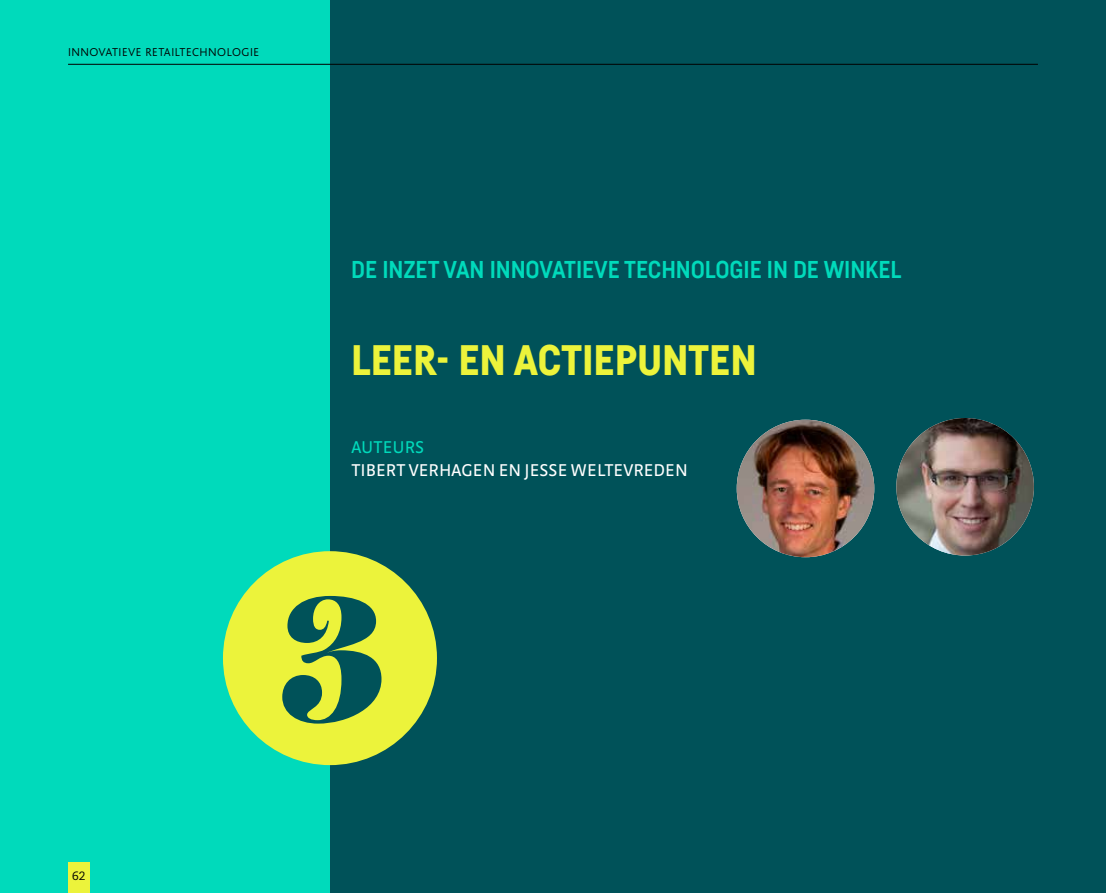
<style>
.page{position:relative;width:1106px;height:893px;background:#fff}
.page>*{position:absolute;margin:0;border:0;box-sizing:border-box;transform-origin:0 0}
.t1{font:900 180px "Harriet Display";color:#005259}
.t2{font:900 42px "Fabrikat";letter-spacing:-.005em;color:#ecf33b}
.t3{font:700 24px "Fabrikat";letter-spacing:-.005em;color:#00dabb}
.t4{font:18px "Strada Pro";letter-spacing:.005em;color:#fff}
.t5{font:18px "Strada Pro";letter-spacing:.005em;color:#00dabb}
.t6{font:300 12px "Bliss Caps";letter-spacing:.04em;color:#000}
.t7{font:12px "Caecilia LT Std";color:#000}
</style>
<div class="page">
<div style="left:330px;top:0;width:776px;height:893px;background:#005259"></div>
<div style="left:0;top:0;width:330px;height:893px;background:#00dabb"></div>
<div style="left:223px;top:551px;width:214px;height:214px;background:#ecf33b;border-radius:50%"></div>
<img style="left:896px;top:418px;width:137px;height:137px;border-radius:69px">
<img style="left:736px;top:420px;width:138px;height:137px;border-radius:69px">
<hr style="left:68px;top:64px;width:969px;height:1px;background:#000">
<div style="left:68px;top:863px;width:21px;height:30px;background:#ecf33b"></div>
<p class="t6" style="left:68px;top:45px;width:192px">INNOVATIEVE RETAILTECHNOLOGIE</p>
<p class="t7" style="left:72px;top:869px;width:15px">62</p>
<p class="t3" style="left:351px;top:254px;width:552px">DE INZET VAN INNOVATIEVE TECHNOLOGIE IN DE WINKEL</p>
<h2 class="t2" style="left:351px;top:334px;width:407px">LEER- EN ACTIEPUNTEN</h2>
<p class="t5" style="left:351px;top:435px;width:74px">AUTEURS</p>
<p class="t4" style="left:351px;top:457px;width:338px">TIBERT VERHAGEN EN JESSE WELTEVREDEN</p>
<h1 class="t1" style="left:279px;top:531px;width:109px">3</h1>
</div>
